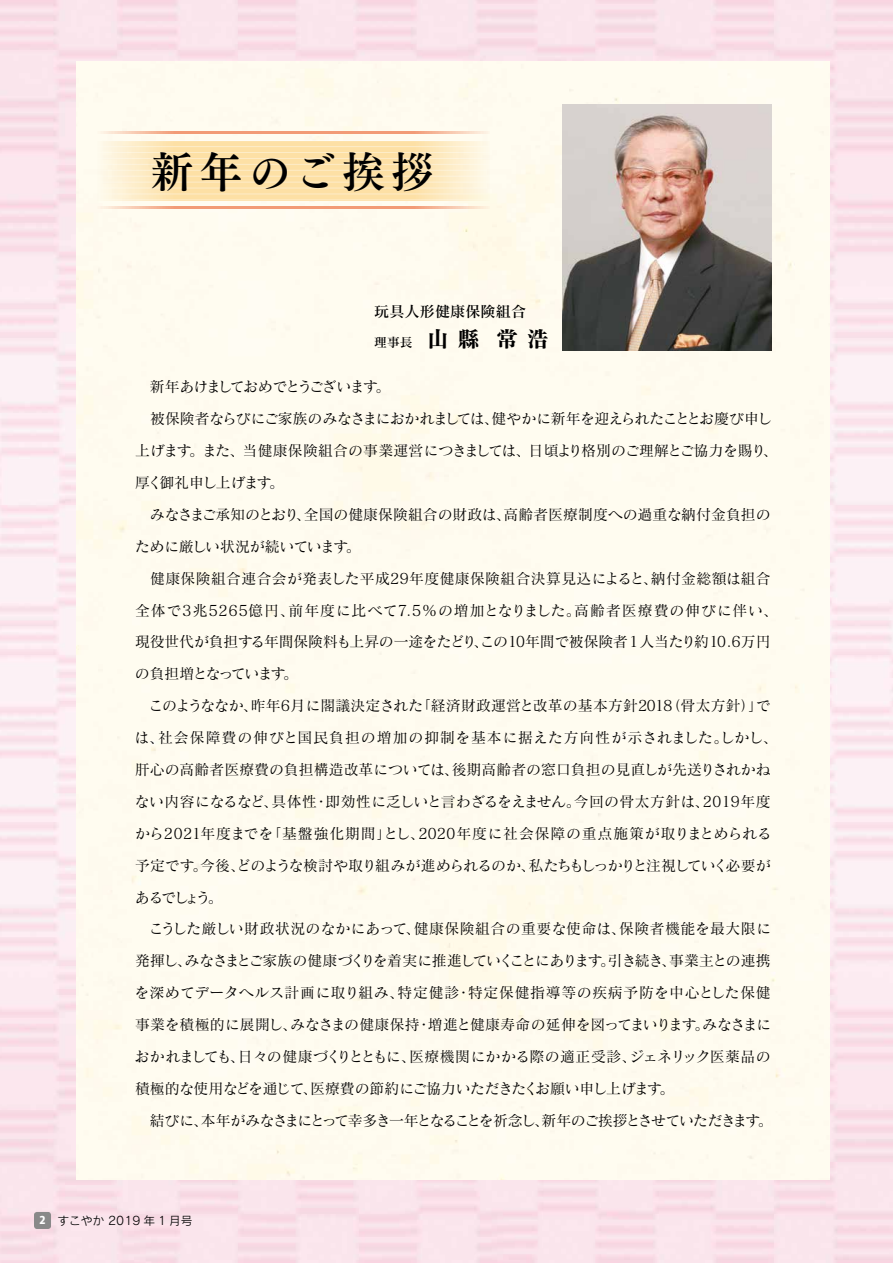
<style>
.page{position:relative;width:893px;height:1263px;background:#fff}
.page>*{position:absolute;margin:0;border:0;box-sizing:border-box;transform-origin:0 0}
.t1{font:42.45px "Tsuku Min Pr 5 B";letter-spacing:.15em;color:#000}
.t2{font:22.2px "Matisse Pro B";color:#000}
.t3{font:15.15px "Matisse Pro DB";color:#000}
.t4{font:14.85px/32px "Matisse Pro M";letter-spacing:-.01em;color:#000}
.t5{font:11.7px "Rodin Pro M";color:#000}
.s1{font-family:"Matisse Pro DB";font-size:12.9px}
.s2{font-family:"Koz Go Pro";font-weight:800;font-size:10.65px;color:#fff}
</style>
<div class="page">
<div style="left:77px;top:61px;width:752px;height:1119px;background:#fffcf0"></div>
<hr style="left:95px;top:132px;width:395px;height:2px;background:#f29b76">
<svg style="left:95px;top:142px;width:395px;height:57px;background:#fde5b4"></svg>
<hr style="left:95px;top:141px;width:395px;height:1px;background:#fff">
<hr style="left:95px;top:146px;width:395px;height:1px;background:#fff">
<hr style="left:95px;top:152px;width:395px;height:1px;background:#fff">
<hr style="left:95px;top:158px;width:395px;height:1px;background:#fff">
<hr style="left:95px;top:164px;width:395px;height:1px;background:#fff">
<hr style="left:95px;top:170px;width:395px;height:1px;background:#fff">
<hr style="left:95px;top:176px;width:395px;height:1px;background:#fff">
<hr style="left:95px;top:182px;width:395px;height:1px;background:#fff">
<hr style="left:95px;top:188px;width:395px;height:1px;background:#fff">
<hr style="left:95px;top:194px;width:395px;height:1px;background:#fff">
<hr style="left:95px;top:199px;width:395px;height:1px;background:#fff">
<hr style="left:95px;top:207px;width:395px;height:2px;background:#f29b76">
<img style="left:563px;top:104px;width:208px;height:247px">
<div style="left:34px;top:1212px;width:17px;height:17px;background:#898989;border-radius:3px"></div>
<h1 class="t1" style="left:151px;top:134px;width:284px">新年のご挨拶</h1>
<p class="t3" style="left:374px;top:301px;width:154px">玩具人形健康保険組合</p>
<h2 class="t2" style="left:374px;top:325px;width:176px"><span class="s1">理事長</span> 山 縣 常 浩</h2>
<p class="t4" style="left:134px;top:370px;width:645px">　新年あけましておめでとうございます。<br>　被保険者ならびにご家族のみなさまにおかれましては、健やかに新年を迎えられたこととお慶び申し上げます。また、当健康保険組合の事業運営につきましては、日頃より格別のご理解とご協力を賜り、厚く御礼申し上げます。<br>　みなさまご承知のとおり、全国の健康保険組合の財政は、高齢者医療制度への過重な納付金負担のために厳しい状況が続いています。<br>　健康保険組合連合会が発表した平成29年度健康保険組合決算見込によると、納付金総額は組合全体で3兆5265億円、前年度に比べて7.5％の増加となりました。高齢者医療費の伸びに伴い、現役世代が負担する年間保険料も上昇の一途をたどり、この10年間で被保険者１人当たり約10.6万円の負担増となっています。<br>　このようななか、昨年6月に閣議決定された「経済財政運営と改革の基本方針2018（骨太方針）」では、社会保障費の伸びと国民負担の増加の抑制を基本に据えた方向性が示されました。しかし、肝心の高齢者医療費の負担構造改革については、後期高齢者の窓口負担の見直しが先送りされかねない内容になるなど、具体性・即効性に乏しいと言わざるをえません。今回の骨太方針は、2019年度から2021年度までを「基盤強化期間」とし、2020年度に社会保障の重点施策が取りまとめられる予定です。今後、どのような検討や取り組みが進められるのか、私たちもしっかりと注視していく必要があるでしょう。<br>　こうした厳しい財政状況のなかにあって、健康保険組合の重要な使命は、保険者機能を最大限に発揮し、みなさまとご家族の健康づくりを着実に推進していくことにあります。引き続き、事業主との連携を深めてデータヘルス計画に取り組み、特定健診・特定保健指導等の疾病予防を中心とした保健事業を積極的に展開し、みなさまの健康保持・増進と健康寿命の延伸を図ってまいります。みなさまにおかれましても、日々の健康づくりとともに、医療機関にかかる際の適正受診、ジェネリック医薬品の積極的な使用などを通じて、医療費の節約にご協力いただきたくお願い申し上げます。<br>　結びに、本年がみなさまにとって幸多き一年となることを祈念し、新年のご挨拶とさせていただきます。</p>
<p class="t5" style="left:39px;top:1213px;width:154px"><span class="s2">2</span> すこやか 2019 年 1 月号</p>
</div>
